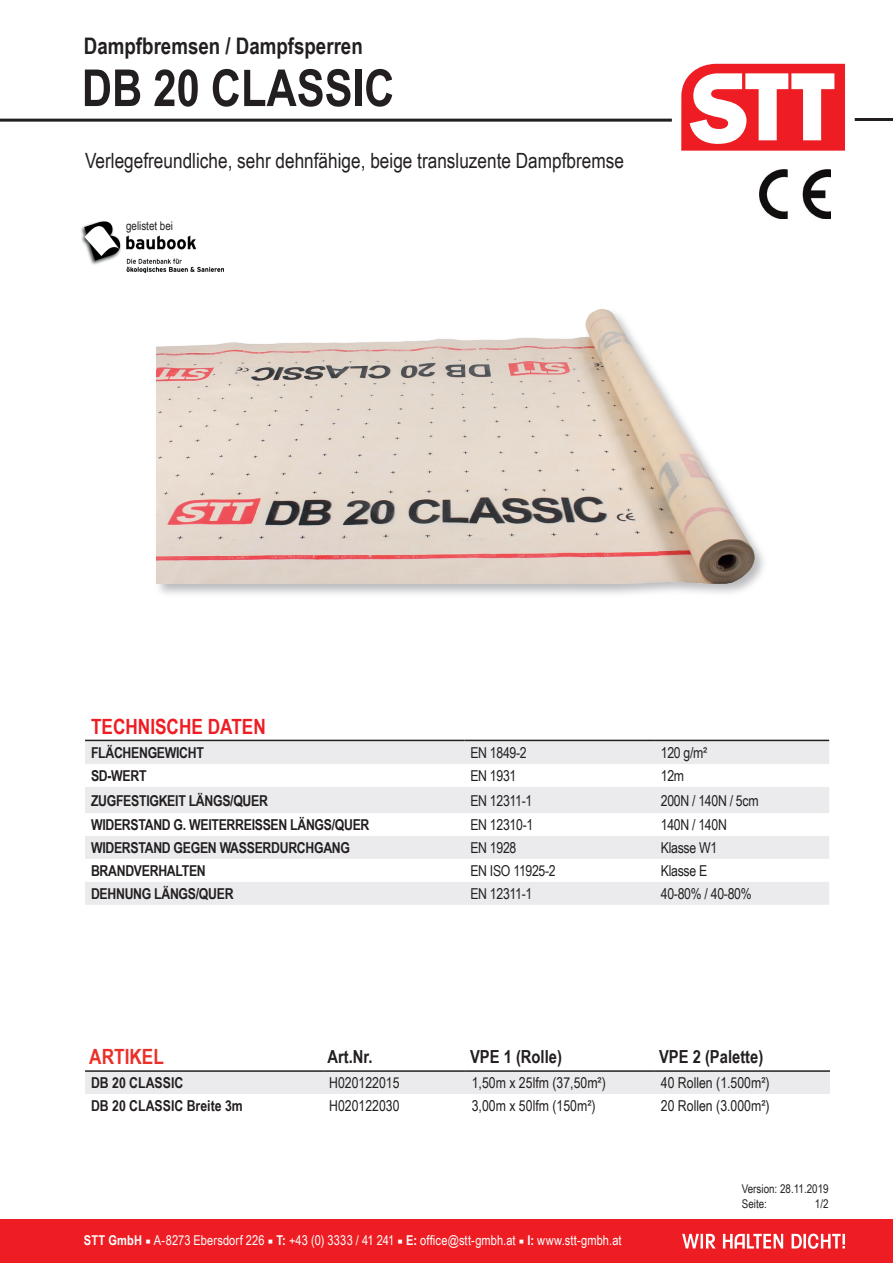
<style>
.page{position:relative;width:893px;height:1263px;background:#fff}
.page>*{position:absolute;margin:0;border:0;box-sizing:border-box;transform-origin:0 0}
.t1{font:700 51px "Arial Narrow";color:#231f20}
.t2{font:700 22.8px "Arial Narrow";color:#231f20}
.t3{font:21px "Arial Narrow";color:#231f20}
.t4{font:700 21px "Arial Narrow";color:#ee1d23}
.t5{font:700 21px "Arial Narrow";color:#eb2f29}
.t6{font:700 18px "Arial Narrow";color:#231f20}
.t7{font:700 15px "Arial Narrow";letter-spacing:-.02em;color:#231f20}
.t8{font:15px "Arial Narrow";letter-spacing:-.02em;color:#231f20}
.t9{font:15px "Arial Narrow";color:#231f20}
.t10{font:700 15px "Arial Narrow";color:#231f20}
.t11{font:13.5px "Arial Narrow";letter-spacing:.005em;color:#fff}
.t12{font:12px/15px "Arial Narrow";color:#231f20}
.s1{font-weight:700}
.s2{font-family:"Minion Pro"}
</style>
<div class="page">
<div style="left:85px;top:1072px;width:745px;height:22px;background:#ebebed"></div>
<hr style="left:85px;top:1070px;width:238px;height:2px;background:#231f20">
<hr style="left:323px;top:1070px;width:143px;height:2px;background:#231f20">
<hr style="left:466px;top:1070px;width:189px;height:2px;background:#231f20">
<hr style="left:655px;top:1070px;width:175px;height:2px;background:#231f20">
<img style="left:759px;top:170px;width:71px;height:49px">
<svg style="left:85px;top:741px;width:744px;height:164px;fill:#ebebed"></svg>
<hr style="left:85px;top:740px;width:379px;height:1px;background:#231f20">
<hr style="left:464px;top:740px;width:191px;height:1px;background:#231f20">
<hr style="left:655px;top:740px;width:174px;height:1px;background:#231f20">
<hr style="left:0;top:119px;width:672px;height:3px;background:#231f20">
<hr style="left:855px;top:118px;width:38px;height:3px;background:#231f20">
<div style="left:154px;top:308px;width:613px;height:290px;background:#a5a6aa;opacity:.75"></div>
<img style="left:156px;top:308px;width:601px;height:276px">
<img style="left:81px;top:221px;width:143px;height:52px">
<svg style="left:681px;top:64px;width:164px;height:87px"></svg>
<div style="left:0;top:1219px;width:893px;height:44px;background:#ee1d23"></div>
<svg style="left:682px;top:1233px;width:163px;height:16px"></svg>
<h2 class="t2" style="left:84px;top:29px;width:280px">Dampfbremsen / Dampfsperren</h2>
<h1 class="t1" style="left:82px;top:49px;width:314px">DB 20 CLASSIC</h1>
<h3 class="t3" style="left:85px;top:145px;width:540px">Verlegefreundliche, sehr dehnfähige, beige transluzente Dampfbremse</h3>
<p class="t12" style="left:126px;top:218px;width:49px">gelistet bei</p>
<h3 class="t4" style="left:91px;top:711px;width:176px">TECHNISCHE DATEN</h3>
<p class="t7" style="left:91px;top:741px;width:114px">FLÄCHENGEWICHT</p>
<p class="t8" style="left:470px;top:742px;width:58px">EN 1849-2</p>
<p class="t8" style="left:661px;top:742px;width:48px">120 g/m²</p>
<p class="t7" style="left:91px;top:764px;width:57px">SD-WERT</p>
<p class="t8" style="left:470px;top:765px;width:48px">EN 1931</p>
<p class="t8" style="left:661px;top:765px;width:25px">12m</p>
<p class="t7" style="left:91px;top:789px;width:178px">ZUGFESTIGKEIT LÄNGS/QUER</p>
<p class="t8" style="left:470px;top:789px;width:64px">EN 12311-1</p>
<p class="t8" style="left:661px;top:789px;width:99px">200N / 140N / 5cm</p>
<p class="t7" style="left:91px;top:813px;width:280px">WIDERSTAND G. WEITERREISSEN LÄNGS/QUER</p>
<p class="t8" style="left:470px;top:814px;width:64px">EN 12310-1</p>
<p class="t8" style="left:661px;top:814px;width:68px">140N / 140N</p>
<p class="t7" style="left:91px;top:836px;width:261px">WIDERSTAND GEGEN WASSERDURCHGANG</p>
<p class="t8" style="left:470px;top:837px;width:48px">EN 1928</p>
<p class="t8" style="left:661px;top:837px;width:58px">Klasse W1</p>
<p class="t7" style="left:91px;top:859px;width:116px">BRANDVERHALTEN</p>
<p class="t8" style="left:470px;top:859px;width:87px">EN Iso 11925-2</p>
<p class="t8" style="left:661px;top:859px;width:48px">Klasse E</p>
<p class="t7" style="left:91px;top:882px;width:144px">DEHNUNG LÄNGS/QUER</p>
<p class="t8" style="left:470px;top:882px;width:64px">EN 12311-1</p>
<p class="t8" style="left:661px;top:882px;width:92px">40-80% / 40-80%</p>
<h3 class="t5" style="left:89px;top:1041px;width:76px">ARTIKEL</h3>
<p class="t6" style="left:327px;top:1043px;width:47px">Art.Nr.</p>
<p class="t6" style="left:470px;top:1043px;width:93px">VPE 1 (Rolle)</p>
<p class="t6" style="left:659px;top:1043px;width:106px">VPE 2 (Palette)</p>
<p class="t10" style="left:91px;top:1071px;width:94px">DB 20 CLASSIC</p>
<p class="t9" style="left:329px;top:1072px;width:72px">H020122015</p>
<p class="t9" style="left:472px;top:1072px;width:135px">1,50m x 25lfm (37,50m²)</p>
<p class="t9" style="left:661px;top:1072px;width:110px">40 Rollen (1.500m²)</p>
<p class="t10" style="left:91px;top:1094px;width:153px">DB 20 CLASSIC Breite 3m</p>
<p class="t9" style="left:329px;top:1094px;width:72px">H020122030</p>
<p class="t9" style="left:472px;top:1094px;width:125px">3,00m x 50lfm (150m²)</p>
<p class="t9" style="left:661px;top:1094px;width:110px">20 Rollen (3.000m²)</p>
<p class="t11" style="left:84px;top:1230px;width:539px"><span class="s1">Stt GmbH</span> <span class="s2">■</span> A-8273 Ebersdorf 226 <span class="s2">■</span> <span class="s1">T:</span> +43 (0) 3333 / 41 241 <span class="s2">■</span> <span class="s1">E:</span> office@stt-gmbh.at <span class="s2">■</span> <span class="s1">I:</span> www.stt-gmbh.at</p>
<p class="t12" style="left:742px;top:1181px;width:88px">Version: 28.11.2019<br>Seite:</p>
<p class="t12" style="left:815px;top:1196px;width:15px">1/2</p>
</div>
